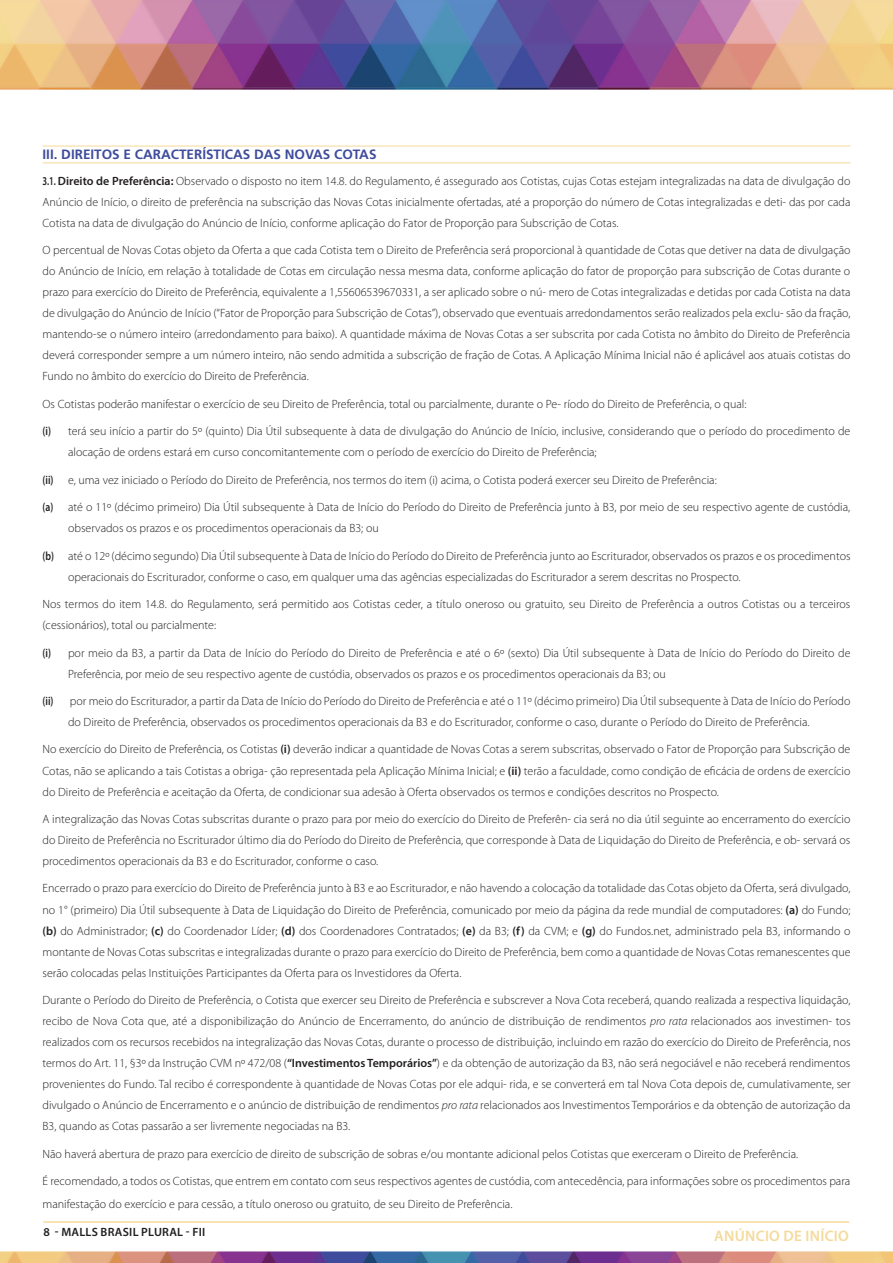
<style>
.page{position:relative;width:893px;height:1263px;background:#fff}
.page>*{position:absolute;margin:0;border:0;box-sizing:border-box;transform-origin:0 0}
.t1{font:600 15.15px "Myriad Pro";letter-spacing:.02em;color:#f5da9c}
.p0{font:700 13.5px "Frutiger";color:#3f4c9c}
.Body_Text{font:300 12px/21px "Myriad Pro";color:#231f20;text-align:justify}
.List_Paragraph{font:300 12px/21px "Myriad Pro";color:#231f20}
.t2{font:600 12px "Myriad Pro";letter-spacing:.02em;color:#231f20}
.s1{font-weight:600}
.s2{font-style:italic}
</style>
<div class="page">
<img style="left:0;top:0;width:893px;height:164px">
<img style="left:0;top:1251px;width:893px;height:12px">
<hr style="left:43px;top:1221px;width:806px;height:2px;background:#f5da9c">
<hr style="left:43px;top:146px;width:807px;height:1px;background:#f5da9c">
<hr style="left:43px;top:162px;width:807px;height:1px;background:#f5da9c">
<p class="p0" style="left:43px;top:147px;width:336px">III. DIREITOS E CARACTERÍSTICAS DAS NOVAS COTAS</p>
<p class="List_Paragraph" style="left:43px;top:170px;width:809px;text-align:justify"><span class="s1">3.1. Direito de Preferência:</span> Observado o disposto no item 14.8. do Regulamento, é assegurado aos Cotistas, cujas Cotas estejam integralizadas na data de divulgação do Anúncio de Início, o direito de preferência na subscrição das Novas Cotas inicialmente ofertadas, até a proporção do número de Cotas integralizadas e deti- das por cada Cotista na data de divulgação do Anúncio de Início, conforme aplicação do Fator de Proporção para Subscrição de Cotas.</p>
<p class="Body_Text" style="left:43px;top:240px;width:809px">O percentual de Novas Cotas objeto da Oferta a que cada Cotista tem o Direito de Preferência será proporcional à quantidade de Cotas que detiver na data de divulgação do Anúncio de Início, em relação à totalidade de Cotas em circulação nessa mesma data, conforme aplicação do fator de proporção para subscrição de Cotas durante o prazo para exercício do Direito de Preferência, equivalente a 1,55606539670331, a ser aplicado sobre o nú- mero de Cotas integralizadas e detidas por cada Cotista na data de divulgação do Anúncio de Início (“Fator de Proporção para Subscrição de Cotas”), observado que eventuais arredondamentos serão realizados pela exclu- são da fração, mantendo-se o número inteiro (arredondamento para baixo). A quantidade máxima de Novas Cotas a ser subscrita por cada Cotista no âmbito do Direito de Preferência deverá corresponder sempre a um número inteiro, não sendo admitida a subscrição de fração de Cotas. A Aplicação Mínima Inicial não é aplicável aos atuais cotistas do Fundo no âmbito do exercício do Direito de Preferência.</p>
<p class="Body_Text" style="left:43px;top:393px;width:705px">Os Cotistas poderão manifestar o exercício de seu Direito de Preferência, total ou parcialmente, durante o Pe- ríodo do Direito de Preferência, o qual:</p>
<p class="List_Paragraph" style="left:68px;top:421px;width:784px;text-indent:-26px"><span class="s1">(i)</span> terá seu início a partir do 5º (quinto) Dia Útil subsequente à data de divulgação do Anúncio de Início, inclusive, considerando que o período do procedimento de alocação de ordens estará em curso concomitantemente com o período de exercício do Direito de Preferência;</p>
<p class="List_Paragraph" style="left:43px;top:469px;width:676px"><span class="s1">(ii)</span> e, uma vez iniciado o Período do Direito de Preferência, nos termos do item (i) acima, o Cotista poderá exercer seu Direito de Preferência:</p>
<p class="List_Paragraph" style="left:68px;top:497px;width:784px;text-indent:-26px"><span class="s1">(a)</span> até o 11º (décimo primeiro) Dia Útil subsequente à Data de Início do Período do Direito de Preferência junto à B3, por meio de seu respectivo agente de custódia, observados os prazos e os procedimentos operacionais da B3; ou</p>
<p class="List_Paragraph" style="left:68px;top:545px;width:784px;text-indent:-26px"><span class="s1">(b)</span> até o 12º (décimo segundo) Dia Útil subsequente à Data de Início do Período do Direito de Preferência junto ao Escriturador, observados os prazos e os procedimentos operacionais do Escriturador, conforme o caso, em qualquer uma das agências especializadas do Escriturador a serem descritas no Prospecto.</p>
<p class="Body_Text" style="left:43px;top:594px;width:809px">Nos termos do item 14.8. do Regulamento, será permitido aos Cotistas ceder, a título oneroso ou gratuito, seu Direito de Preferência a outros Cotistas ou a terceiros (cessionários), total ou parcialmente:</p>
<p class="List_Paragraph" style="left:68px;top:642px;width:784px;text-indent:-26px"><span class="s1">(i)</span> por meio da B3, a partir da Data de Início do Período do Direito de Preferência e até o 6º (sexto) Dia Útil subsequente à Data de Início do Período do Direito de<br>Preferência, por meio de seu respectivo agente de custódia, observados os prazos e os procedimentos operacionais da B3; ou</p>
<p class="List_Paragraph" style="left:68px;top:691px;width:784px;text-indent:-26px"><span class="s1">(ii)</span> por meio do Escriturador, a partir da Data de Início do Período do Direito de Preferência e até o 11º (décimo primeiro) Dia Útil subsequente à Data de Início do Período do Direito de Preferência, observados os procedimentos operacionais da B3 e do Escriturador, conforme o caso, durante o Período do Direito de Preferência.</p>
<p class="Body_Text" style="left:43px;top:739px;width:809px">No exercício do Direito de Preferência, os Cotistas <span class="s1">(i)</span> deverão indicar a quantidade de Novas Cotas a serem subscritas, observado o Fator de Proporção para Subscrição de Cotas, não se aplicando a tais Cotistas a obriga- ção representada pela Aplicação Mínima Inicial; e <span class="s1">(ii)</span> terão a faculdade, como condição de eficácia de ordens de exercício do Direito de Preferência e aceitação da Oferta, de condicionar sua adesão à Oferta observados os termos e condições descritos no Prospecto.</p>
<p class="Body_Text" style="left:43px;top:809px;width:809px">A integralização das Novas Cotas subscritas durante o prazo para por meio do exercício do Direito de Preferên- cia será no dia útil seguinte ao encerramento do exercício do Direito de Preferência no Escriturador último dia do Período do Direito de Preferência, que corresponde à Data de Liquidação do Direito de Preferência, e ob- servará os procedimentos operacionais da B3 e do Escriturador, conforme o caso.</p>
<p class="Body_Text" style="left:43px;top:878px;width:809px">Encerrado o prazo para exercício do Direito de Preferência junto à B3 e ao Escriturador, e não havendo a colocação da totalidade das Cotas objeto da Oferta, será divulgado, no 1° (primeiro) Dia Útil subsequente à Data de Liquidação do Direito de Preferência, comunicado por meio da página da rede mundial de computadores: <span class="s1">(a)</span> do Fundo; <span class="s1">(b)</span> do Administrador; <span class="s1">(c)</span> do Coordenador Líder; <span class="s1">(d)</span> dos Coordenadores Contratados; <span class="s1">(e)</span> da B3; <span class="s1">(f)</span> da CVM; e <span class="s1">(g)</span> do Fundos.net, administrado pela B3, informando o montante de Novas Cotas subscritas e integralizadas durante o prazo para exercício do Direito de Preferência, bem como a quantidade de Novas Cotas remanescentes que serão colocadas pelas Instituições Participantes da Oferta para os Investidores da Oferta.</p>
<p class="Body_Text" style="left:43px;top:990px;width:809px">Durante o Período do Direito de Preferência, o Cotista que exercer seu Direito de Preferência e subscrever a Nova Cota receberá, quando realizada a respectiva liquidação, recibo de Nova Cota que, até a disponibilização do Anúncio de Encerramento, do anúncio de distribuição de rendimentos <span class="s2">pro rata</span> relacionados aos investimen- tos realizados com os recursos recebidos na integralização das Novas Cotas, durante o processo de distribuição, incluindo em razão do exercício do Direito de Preferência, nos termos do Art. 11, §3º da Instrução CVM nº 472/08 (<span class="s1">“Investimentos Temporários”</span>) e da obtenção de autorização da B3, não será negociável e não receberá rendimentos provenientes do Fundo. Tal recibo é correspondente à quantidade de Novas Cotas por ele adqui- rida, e se converterá em tal Nova Cota depois de, cumulativamente, ser divulgado o Anúncio de Encerramento e o anúncio de distribuição de rendimentos <span class="s2">pro rata</span> relacionados aos Investimentos Temporários e da obtenção de autorização da B3, quando as Cotas passarão a ser livremente negociadas na B3.</p>
<p class="Body_Text" style="left:43px;top:1143px;width:757px">Não haverá abertura de prazo para exercício de direito de subscrição de sobras e/ou montante adicional pelos Cotistas que exerceram o Direito de Preferência.</p>
<p class="Body_Text" style="left:43px;top:1170px;width:809px;line-height:22.5px">É recomendado, a todos os Cotistas, que entrem em contato com seus respectivos agentes de custódia, com antecedência, para informações sobre os procedimentos para manifestação do exercício e para cessão, a título oneroso ou gratuito, de seu Direito de Preferência.</p>
<p class="t2" style="left:43px;top:1225px;width:163px">8 - MALLS BRASIL PLURAL - FII</p>
<p class="t1" style="left:714px;top:1226px;width:136px">ANÚNCIO DE INÍCIO</p>
</div>
